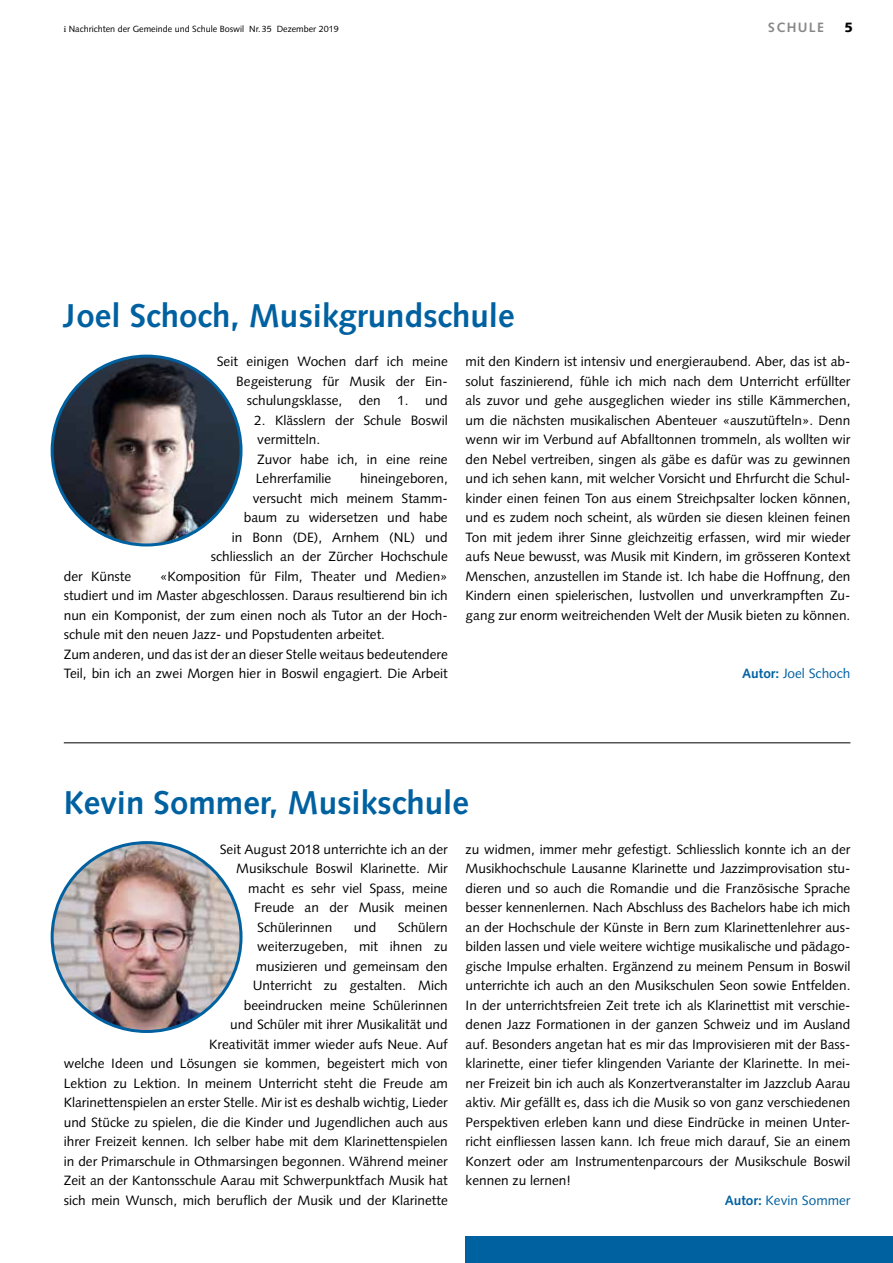
<style>
.page{position:relative;width:893px;height:1263px;background:#fff}
.page>*{position:absolute;margin:0;border:0;box-sizing:border-box;transform-origin:0 0}
.t1{font:700 33px "Syntax";color:#0061a1}
.t2{font:13.5px/19.5px "Syntax";color:#000;text-align:right}
.t3{font:13.5px "Syntax";color:#0061a1}
.t4{font:700 13.5px "Syntax";letter-spacing:.1em;color:#878787}
.t5{font:900 13.5px "Syntax";color:#000}
.t6{font:9px "Syntax";color:#000}
.s1{font-family:"Utopia Std"}
.s2{font-weight:700}
</style>
<div class="page">
<div style="left:466px;top:1236px;width:427px;height:27px;background:#0061a1"></div>
<hr style="left:64px;top:742px;width:786px;height:1px;background:#000">
<img style="left:52px;top:356px;width:189px;height:189px;border-radius:94px">
<img style="left:52px;top:843px;width:189px;height:188px;border-radius:94px">
<p class="t6" style="left:64px;top:24px;width:276px"><span class="s1">i</span> Nachrichten der Gemeinde und Schule Boswil Nr.35 Dezember 2019</p>
<p class="t4" style="left:768px;top:20px;width:57px">SCHULE</p>
<p class="t5" style="left:844px;top:20px;width:10px">5</p>
<h1 class="t1" style="left:64px;top:297px;width:452px">Joel Schoch, Musikgrundschule</h1>
<p class="t2" style="left:217px;top:352px;width:233px">Seit einigen Wochen darf ich meine<br>Begeisterung für Musik der Ein&shy;schulungsklasse, den 1. und</p>
<p class="t2" style="left:254px;top:410px;width:195px;text-align:left">2. Klässlern der Schule Boswil vermitteln.<br>Zuvor habe ich, in eine reine<br>Lehrerfamilie</p>
<p class="t2" style="left:211px;top:469px;width:238px">hineingeboren,<br>versucht mich meinem Stamm-<br>baum zu widersetzen und habe<br>in Bonn (DE), Arnhem (NL) und schliesslich an der Zürcher Hochschule</p>
<p class="t2" style="left:64px;top:566px;width:386px;text-align:left;text-indent:96px">«Komposition für Film, Theater und Medien» studiert und im Master abgeschlossen. Daraus resultierend bin ich nun ein Komponist, der zum einen noch als Tutor an der Hoch&shy;schule mit den neuen Jazz- und Popstudenten arbeitet.<br>Zum anderen, und das ist der an dieser Stelle weitaus bedeutendere Teil, bin ich an zwei Morgen hier in Boswil engagiert. Die Arbeit</p>
<p class="t2" style="left:64px;top:566px;width:69px">der Künste</p>
<p class="t2" style="left:466px;top:351px;width:386px;text-align:justify">mit den Kindern ist intensiv und energieraubend. Aber, das ist ab&shy;solut faszinierend, fühle ich mich nach dem Unterricht erfüllter als zuvor und gehe ausgeglichen wieder ins stille Kämmerchen, um die nächsten musikalischen Abenteuer «auszutüfteln». Denn wenn wir im Verbund auf Abfalltonnen trommeln, als wollten wir den Nebel vertreiben, singen als gäbe es dafür was zu gewinnen und ich sehen kann, mit welcher Vorsicht und Ehrfurcht die Schul&shy;kinder einen feinen Ton aus einem Streichpsalter locken können, und es zudem noch scheint, als würden sie diesen kleinen feinen Ton mit jedem ihrer Sinne gleichzeitig erfassen, wird mir wieder aufs Neue bewusst, was Musik mit Kindern, im grösseren Kontext Menschen, anzustellen im Stande ist. Ich habe die Hoffnung, den Kindern einen spielerischen, lustvollen und unverkrampften Zu&shy;gang zur enorm weitreichenden Welt der Musik bieten zu können.</p>
<p class="t3" style="left:742px;top:665px;width:110px"><span class="s2">Autor:</span> Joel Schoch</p>
<h1 class="t1" style="left:64px;top:783px;width:407px">Kevin Sommer, Musikschule</h1>
<p class="t2" style="left:220px;top:839px;width:230px">Seit August 2018 unterrichte ich an der</p>
<p class="t2" style="left:236px;top:859px;width:213px">Musikschule Boswil Klarinette. Mir</p>
<p class="t2" style="left:248px;top:878px;width:201px">macht es sehr viel Spass, meine</p>
<p class="t2" style="left:254px;top:898px;width:195px">Freude an der Musik meinen</p>
<p class="t2" style="left:257px;top:917px;width:77px">Schülerinnen</p>
<p class="t2" style="left:354px;top:917px;width:24px">und</p>
<p class="t2" style="left:64px;top:917px;width:386px">Schülern<br>weiterzugeben, mit ihnen zu<br>musizieren und gemeinsam den<br>Unterricht zu gestalten. Mich<br>beeindrucken meine Schülerinnen<br>und Schüler mit ihrer Musikalität und<br>Kreativität immer wieder aufs Neue. Auf<br>welche Ideen und Lösungen sie kommen, begeistert mich von Lektion zu Lektion. In meinem Unterricht steht die Freude am Klarinettenspielen an erster Stelle. Mir ist es deshalb wichtig, Lieder und Stücke zu spielen, die die Kinder und Jugendlichen auch aus ihrer Freizeit kennen. Ich selber habe mit dem Klarinettenspielen in der Primarschule in Othmarsingen begonnen. Während meiner Zeit an der Kantonsschule Aarau mit Schwerpunktfach Musik hat sich mein Wunsch, mich beruflich der Musik und der Klarinette</p>
<p class="t2" style="left:466px;top:839px;width:386px">zu widmen, immer mehr gefestigt. Schliesslich konnte ich an der</p>
<p class="t2" style="left:466px;top:859px;width:386px">Musikhochschule Lausanne Klarinette und Jazzimprovisation stu-</p>
<p class="t2" style="left:466px;top:878px;width:386px">dieren und so auch die Romandie und die Französische Sprache</p>
<p class="t2" style="left:466px;top:898px;width:386px">besser kennenlernen. Nach Abschluss des Bachelors habe ich mich</p>
<p class="t2" style="left:466px;top:917px;width:386px">an der Hochschule der Künste in Bern zum Klarinettenlehrer aus-</p>
<p class="t2" style="left:466px;top:937px;width:386px">bilden lassen und viele weitere wichtige musikalische und pädago-</p>
<p class="t2" style="left:466px;top:956px;width:386px">gische Impulse erhalten. Ergänzend zu meinem Pensum in Boswil</p>
<p class="t2" style="left:466px;top:976px;width:386px">unterrichte ich auch an den Musikschulen Seon sowie Entfelden.</p>
<p class="t2" style="left:466px;top:995px;width:386px">In der unterrichtsfreien Zeit trete ich als Klarinettist mit verschie-</p>
<p class="t2" style="left:466px;top:1015px;width:386px">denen Jazz Formationen in der ganzen Schweiz und im Ausland</p>
<p class="t2" style="left:466px;top:1034px;width:386px">auf. Besonders angetan hat es mir das Improvisieren mit der Bass-</p>
<p class="t2" style="left:466px;top:1054px;width:386px">klarinette, einer tiefer klingenden Variante der Klarinette. In mei-</p>
<p class="t2" style="left:466px;top:1073px;width:386px">ner Freizeit bin ich auch als Konzertveranstalter im Jazzclub Aarau</p>
<p class="t2" style="left:466px;top:1093px;width:386px">aktiv. Mir gefällt es, dass ich die Musik so von ganz verschiedenen</p>
<p class="t2" style="left:466px;top:1112px;width:386px">Perspektiven erleben kann und diese Eindrücke in meinen Unter-</p>
<p class="t2" style="left:466px;top:1132px;width:386px">richt einfliessen lassen kann. Ich freue mich darauf, Sie an einem</p>
<p class="t2" style="left:466px;top:1151px;width:386px">Konzert oder am Instrumentenparcours der Musikschule Boswil</p>
<p class="t2" style="left:466px;top:1171px;width:107px">kennen zu lernen!</p>
<p class="t3" style="left:725px;top:1192px;width:127px"><span class="s2">Autor:</span> Kevin Sommer</p>
</div>
